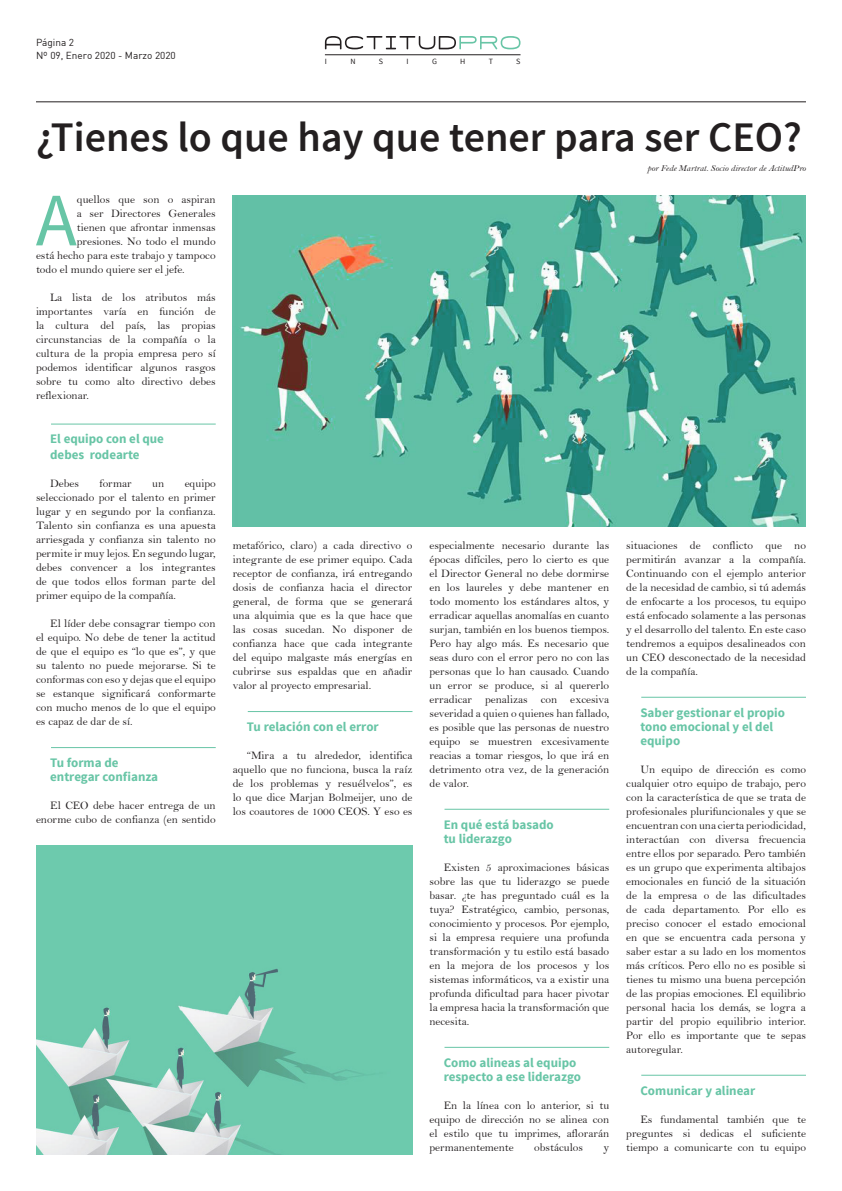
<style>
.page{position:relative;width:842px;height:1191px;background:#fff}
.page>*{position:absolute;margin:0;border:0;box-sizing:border-box;transform-origin:0 0}
.t1{font:75.5px "Source Sans Pro";color:#68c5a6}
.t2{font:600 42px "Source Sans Pro";color:#231f20}
.t3{font:700 13px "Source Sans Pro";color:#68c5a6}
.t4{font:11.5px/14px "Bell";color:#231f20;text-align:justify}
.t5{font:10px "DIN";color:#231f20}
.t6{font:italic 9px "Bell";color:#231f20}
.t7{font:8px "Source Sans Pro";color:#231f20}
</style>
<div class="page">
<svg style="left:325px;top:36px;width:195px;height:13px"></svg>
<hr style="left:325px;top:55px;width:195px;height:1px;background:#231f20">
<hr style="left:36px;top:101px;width:770px;height:1px;background:#231f20">
<img style="left:233px;top:196px;width:573px;height:330px">
<img style="left:36px;top:845px;width:376px;height:310px">
<hr style="left:51px;top:423px;width:165px;height:1px;background:#68c5a6">
<hr style="left:51px;top:747px;width:165px;height:1px;background:#68c5a6">
<hr style="left:248px;top:711px;width:164px;height:1px;background:#68c5a6">
<hr style="left:444px;top:808px;width:165px;height:1px;background:#68c5a6">
<hr style="left:444px;top:1046px;width:165px;height:1px;background:#68c5a6">
<hr style="left:641px;top:696px;width:165px;height:1px;background:#68c5a6">
<hr style="left:641px;top:1074px;width:165px;height:1px;background:#68c5a6">
<p class="t5" style="left:36px;top:36px;width:40px">Página 2</p>
<p class="t5" style="left:36px;top:49px;width:141px">Nº 09, Enero 2020 - Marzo 2020</p>
<p class="t7" style="left:325px;top:57px;width:4px">I</p>
<p class="t7" style="left:350px;top:57px;width:7px">N</p>
<p class="t7" style="left:379px;top:57px;width:6px">S</p>
<p class="t7" style="left:406px;top:57px;width:4px">I</p>
<p class="t7" style="left:432px;top:57px;width:6px">G</p>
<p class="t7" style="left:460px;top:57px;width:7px">H</p>
<p class="t7" style="left:489px;top:57px;width:6px">T</p>
<p class="t7" style="left:516px;top:57px;width:6px">S</p>
<p class="t2" style="left:36px;top:110px;width:767px">¿Tienes lo que hay que tener para ser CEO?</p>
<p class="t1" style="left:36px;top:173px;width:43px">A</p>
<p class="t4" style="left:77px;top:193px;width:140px">quellos que son o aspiran</p>
<p class="t4" style="left:77px;top:207px;width:140px">a ser Directores Generales</p>
<p class="t4" style="left:77px;top:221px;width:140px">tienen que afrontar inmensas</p>
<p class="t4" style="left:77px;top:235px;width:140px">presiones. No todo el mundo</p>
<p class="t4" style="left:36px;top:249px;width:181px">está hecho para este trabajo y tampoco</p>
<p class="t4" style="left:36px;top:263px;width:150px">todo el mundo quiere ser el jefe.</p>
<p class="t4" style="left:36px;top:291px;width:181px;text-indent:14px">La lista de los atributos más importantes varía en función de la cultura del país, las propias circunstancias de la compañía o la cultura de la propia empresa pero sí podemos identificar algunos rasgos sobre tu como alto directivo debes reflexionar.</p>
<p class="t3" style="left:50px;top:430px;width:115px">El equipo con el que</p>
<p class="t3" style="left:50px;top:446px;width:91px">debes rodearte</p>
<p class="t4" style="left:50px;top:476px;width:30px">Debes</p>
<p class="t4" style="left:100px;top:476px;width:34px">formar</p>
<p class="t4" style="left:152px;top:476px;width:13px">un</p>
<p class="t4" style="left:36px;top:476px;width:181px;text-indent:149px">equipo seleccionado por el talento en primer lugar y en segundo por la confianza.<br>Talento sin confianza es una apuesta arriesgada y confianza sin talento no permite ir muy lejos. En segundo lugar, debes convencer a los integrantes de que todos ellos forman parte del primer equipo de la compañía.</p>
<p class="t4" style="left:36px;top:616px;width:181px;text-indent:14px">El líder debe consagrar tiempo con el equipo. No debe de tener la actitud de que el equipo es “lo que es”, y que su talento no puede mejorarse. Si te conformas con eso y dejas que el equipo se estanque significará conformarte con mucho menos de lo que el equipo es capaz de dar de sí.</p>
<p class="t3" style="left:50px;top:754px;width:70px">Tu forma de</p>
<p class="t3" style="left:50px;top:768px;width:110px">entregar confianza</p>
<p class="t4" style="left:36px;top:798px;width:181px;text-align:right">El CEO debe hacer entrega de un enorme cubo de confianza (en sentido</p>
<p class="t6" style="left:647px;top:163px;width:160px">por Fede Martrat. Socio director de ActitudPro</p>
<p class="t4" style="left:233px;top:538px;width:181px">metafórico, claro) a cada directivo o integrante de ese primer equipo. Cada receptor de confianza, irá entregando dosis de confianza hacia el director general, de forma que se generará una alquimia que es la que hace que las cosas sucedan. No disponer de confianza hace que cada integrante del equipo malgaste más energías en cubrirse sus espaldas que en añadir valor al proyecto empresarial.</p>
<p class="t3" style="left:247px;top:718px;width:133px">Tu relación con el error</p>
<p class="t4" style="left:233px;top:748px;width:181px;text-indent:14px">“Mira a tu alrededor, identifica aquello que no funciona, busca la raíz de los problemas y resuélvelos”, es lo que dice Marjan Bolmeijer, uno de los coautores de 1000 CEOS. Y eso es</p>
<p class="t4" style="left:429px;top:538px;width:181px">especialmente necesario durante las épocas difíciles, pero lo cierto es que el Director General no debe dormirse en los laureles y debe mantener en todo momento los estándares altos, y erradicar aquellas anomalías en cuanto surjan, también en los buenos tiempos.<br>Pero hay algo más. Es necesario que seas duro con el error pero no con las personas que lo han causado. Cuando un error se produce, si al quererlo erradicar penalizas con excesiva severidad a quien o quienes han fallado, es posible que las personas de nuestro equipo se muestren excesivamente reacias a tomar riesgos, lo que irá en detrimento otra vez, de la generación de valor.</p>
<p class="t3" style="left:444px;top:816px;width:112px">En qué está basado</p>
<p class="t3" style="left:444px;top:830px;width:70px">tu liderazgo</p>
<p class="t4" style="left:429px;top:860px;width:181px;text-indent:14px">Existen 5 aproximaciones básicas sobre las que tu liderazgo se puede basar. ¿te has preguntado cuál es la tuya? Estratégico, cambio, personas, conocimiento y procesos. Por ejemplo, si la empresa requiere una profunda transformación y tu estilo está basado en la mejora de los procesos y los sistemas informáticos, va a existir una profunda dificultad para hacer pivotar la empresa hacia la transformación que necesita.</p>
<p class="t3" style="left:444px;top:1054px;width:134px">Como alineas al equipo</p>
<p class="t3" style="left:444px;top:1068px;width:139px">respecto a ese liderazgo</p>
<p class="t4" style="left:429px;top:1098px;width:181px;text-indent:14px">En la línea con lo anterior, si tu equipo de dirección no se alinea con el estilo que tu imprimes, aflorarán permanentemente</p>
<p class="t4" style="left:534px;top:1140px;width:51px">obstáculos</p>
<p class="t4" style="left:603px;top:1140px;width:7px">y</p>
<p class="t4" style="left:626px;top:538px;width:181px">situaciones de conflicto que no permitirán avanzar a la compañía.<br>Continuando con el ejemplo anterior de la necesidad de cambio, si tú además de enfocarte a los procesos, tu equipo está enfocado solamente a las personas y el desarrollo del talento. En este caso tendremos a equipos desalineados con un CEO desconectado de la necesidad de la compañía.</p>
<p class="t3" style="left:640px;top:704px;width:146px">Saber gestionar el propio</p>
<p class="t3" style="left:640px;top:718px;width:134px">tono emocional y el del</p>
<p class="t3" style="left:640px;top:732px;width:41px">equipo</p>
<p class="t4" style="left:626px;top:762px;width:181px;text-indent:14px">Un equipo de dirección es como cualquier otro equipo de trabajo, pero con la característica de que se trata de profesionales plurifuncionales y que se encuentran con una cierta periodicidad, interactúan con diversa frecuencia entre ellos por separado. Pero también es un grupo que experimenta altibajos emocionales en funció de la situación de la empresa o de las dificultades de cada departamento. Por ello es preciso conocer el estado emocional en que se encuentra cada persona y saber estar a su lado en los momentos más críticos. Pero ello no es posible si tienes tu mismo una buena percepción de las propias emociones. El equilibrio personal hacia los demás, se logra a partir del propio equilibrio interior.<br>Por ello es importante que te sepas autoregular.</p>
<p class="t3" style="left:640px;top:1082px;width:116px">Comunicar y alinear</p>
<p class="t4" style="left:626px;top:1112px;width:181px;text-indent:14px">Es fundamental también que te preguntes si dedicas el suficiente tiempo a comunicarte con tu equipo</p>
</div>
